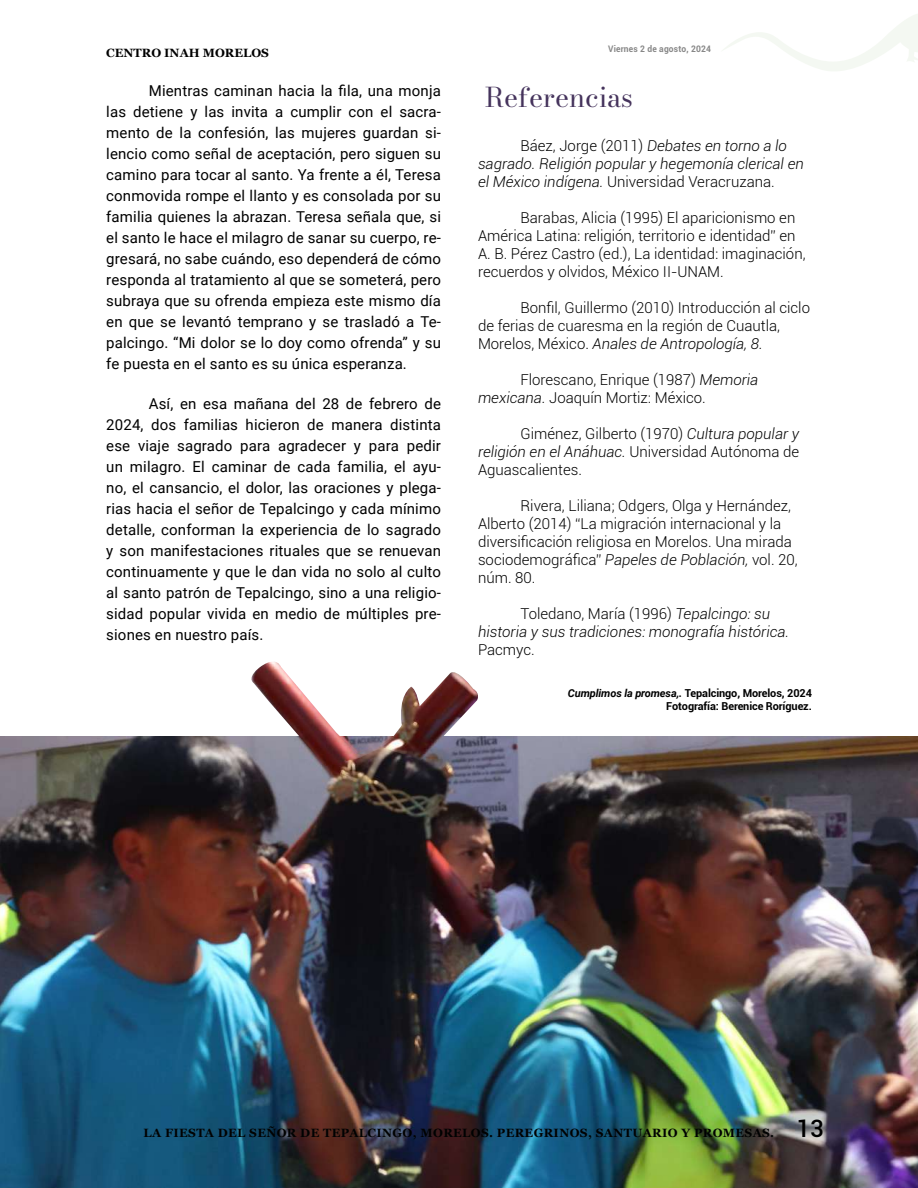
<style>
.page{position:relative;width:918px;height:1188px;background:#fff}
.page>*{position:absolute;margin:0;border:0;box-sizing:border-box;transform-origin:0 0}
.t1{font:27px "Bodoni Moda";color:#45335c}
.t2{font:15px/21px "Roboto";letter-spacing:.01em;color:#000;text-align:justify}
.t3{font:300 15px/18px "Roboto";color:#000}
.t4{font:italic 300 15px/18px "Roboto";color:#000}
.t5{font:700 12px "Georgia";letter-spacing:.03em;color:#010202}
.t6{font:700 12px "Georgia";color:#000}
.t7{font:700 10.95px/13.5px "Roboto";letter-spacing:-.01em;color:#000;text-align:right}
.t8{font:700 9px "Roboto";letter-spacing:.02em;color:#878787;scale:.94 1}
.s1{font-style:normal}
.s2{font-style:italic}
.s3{font-family:"Roboto";font-weight:500;font-size:24px;color:#000}
</style>
<div class="page">
<img style="left:0;top:737px;width:918px;height:451px">
<img style="left:246px;top:662px;width:235px;height:104px">
<svg style="left:723px;top:14px;width:195px;height:57px"></svg>
<p class="t6" style="left:106px;top:43px;width:164px">CENTRO INAH MORELOS</p>
<p class="t2" style="left:106px;top:80px;width:336px;text-indent:43px">Mientras caminan hacia la fila, una monja las detiene y las invita a cumplir con el sacra&shy;mento de la confesión, las mujeres guardan si&shy;lencio como señal de aceptación, pero siguen su camino para tocar al santo. Ya frente a él, Teresa conmovida rompe el llanto y es consolada por su familia quienes la abrazan. Teresa señala que, si el santo le hace el milagro de sanar su cuerpo, re&shy;gresará, no sabe cuándo, eso dependerá de cómo responda al tratamiento al que se someterá, pero subraya que su ofrenda empieza este mismo día en que se levantó temprano y se trasladó a Te&shy;palcingo. “Mi dolor se lo doy como ofrenda” y su fe puesta en el santo es su única esperanza.</p>
<p class="t2" style="left:106px;top:393px;width:336px;text-indent:43px">Así, en esa mañana del 28 de febrero de 2024, dos familias hicieron de manera distinta ese viaje sagrado para agradecer y para pedir un milagro. El caminar de cada familia, el ayu&shy;no, el cansancio, el dolor, las oraciones y plega&shy;rias hacia el señor de Tepalcingo y cada mínimo detalle, conforman la experiencia de lo sagrado y son manifestaciones rituales que se renuevan continuamente y que le dan vida no solo al culto al santo patrón de Tepalcingo, sino a una religio&shy;sidad popular vivida en medio de múltiples pre&shy;siones en nuestro país.</p>
<p class="t8" style="left:608px;top:43px;width:111px">Viernes 2 de agosto, 2024</p>
<h1 class="t1" style="left:485px;top:79px;width:150px">Referencias</h1>
<p class="t4" style="left:478px;top:136px;width:327px;text-indent:43px"><span class="s1">Báez, Jorge (2011)</span> Debates en torno a lo sagrado. Religión popular y hegemonía clerical en el México indígena. <span class="s1">Universidad Veracruzana.</span></p>
<p class="t3" style="left:478px;top:208px;width:329px;text-indent:43px">Barabas, Alicia (1995) El aparicionismo en América Latina: religión, territorio e identidad” en A. B. Pérez Castro (ed.), La identidad: imaginación, recuerdos y olvidos, México II-UNAM.</p>
<p class="t3" style="left:478px;top:298px;width:334px;text-indent:43px">Bonfil, Guillermo (2010) Introducción al ciclo de ferias de cuaresma en la región de Cuautla,<br>Morelos, México. <span class="s2">Anales de Antropología, 8.</span></p>
<p class="t3" style="left:478px;top:370px;width:282px;text-indent:43px">Florescano, Enrique (1987) <span class="s2">Memoria mexicana.</span> Joaquín Mortiz: México.</p>
<p class="t3" style="left:478px;top:424px;width:323px;text-align:justify;text-indent:43px">Giménez, Gilberto (1970) <span class="s2">Cultura popular y religión en el Anáhuac.</span> Universidad Autónoma de Aguascalientes.</p>
<p class="t3" style="left:478px;top:496px;width:321px;text-indent:43px">Rivera, Liliana; Odgers, Olga y Hernández, Alberto (2014) “La migración internacional y la diversificación religiosa en Morelos. Una mirada sociodemográfica” <span class="s2">Papeles de Población,</span> vol. 20, núm. 80.</p>
<p class="t4" style="left:478px;top:604px;width:313px;text-indent:43px"><span class="s1">Toledano, María (1996)</span> Tepalcingo: su historia y sus tradiciones: monografía histórica.</p>
<p class="t3" style="left:478px;top:640px;width:58px">Pacmyc.</p>
<p class="t7" style="left:568px;top:686px;width:246px"><span class="s2">Cumplimos la promesa,.</span> Tepalcingo, Morelos, 2024<br>Fotografía: Berenice Roríguez.</p>
<p class="t5" style="left:144px;top:1124px;width:682px">LA FIESTA DEL SEÑOR DE TEPALCINGO, MORELOS. PEREGRINOS, SANTUARIO Y PROMESAS. <span class="s3">13</span></p>
</div>
